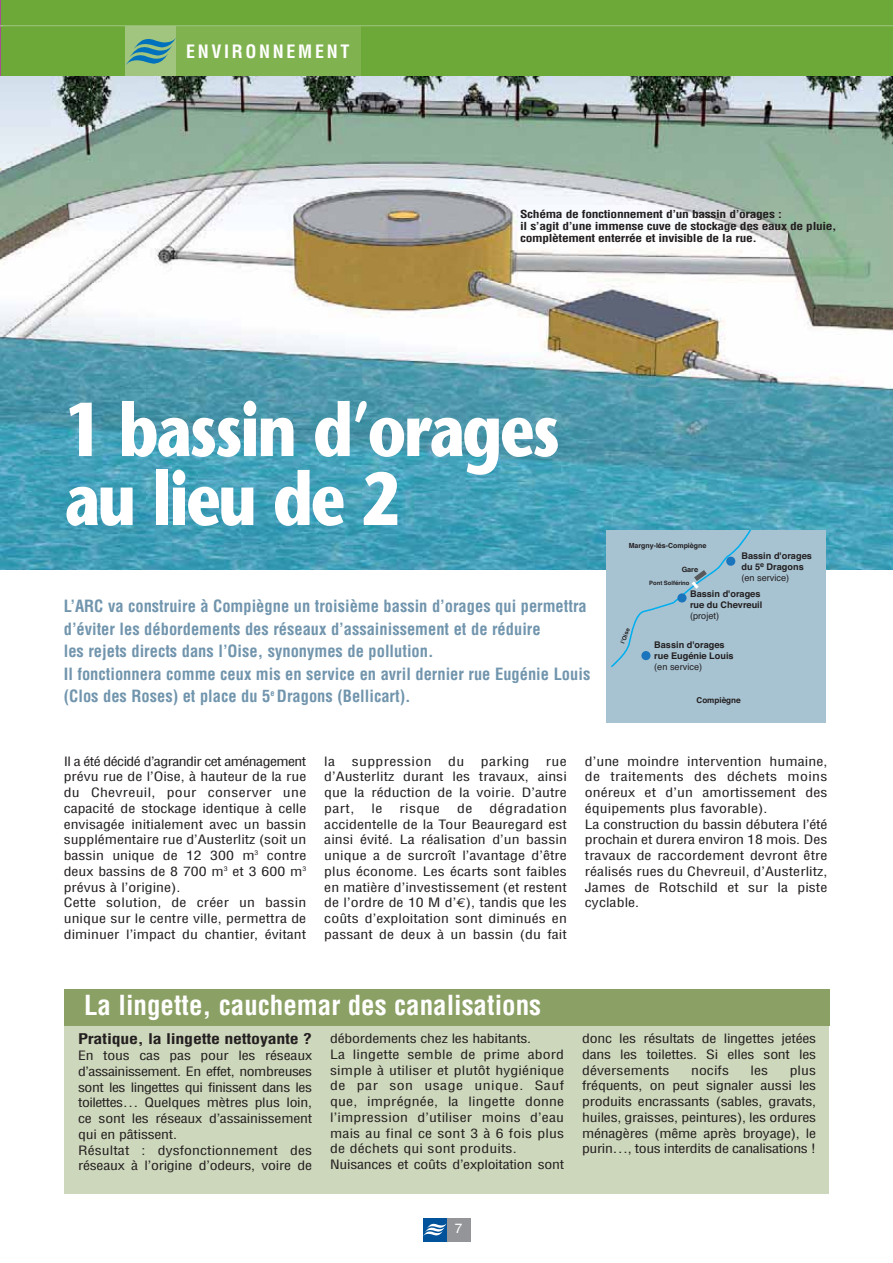
<style>
.page{position:relative;width:893px;height:1263px;background:#fff}
.page>*{position:absolute;margin:0;border:0;box-sizing:border-box;transform-origin:0 0}
.t1{font:700 75px/69px "Stone Sans";letter-spacing:-.04em;color:#fff;scale:.8 1}
.t2{font:700 condensed 27px "Helvetica";color:#fff}
.t3{font:700 condensed 18px "Helvetica";letter-spacing:.15em;color:#fff}
.t4{font:700 condensed 16.5px/22.5px "Helvetica";color:#7195ad}
.t5{font:700 condensed 14.4px "Helvetica";letter-spacing:-.015em;color:#231f20;scale:1.25 1}
.t6{font:13.5px "Helvetica";color:#fff}
.t7{font:condensed 12.6px/15.8px "Helvetica";letter-spacing:.005em;color:#231f20;text-align:justify;scale:1.25 1}
.t8{font:condensed 12.6px/15.8px "Helvetica";letter-spacing:-.015em;color:#231f20;scale:1.25 1}
.t9{font:condensed 12.6px "Helvetica";letter-spacing:.025em;color:#231f20;scale:1.25 1}
.t10{font:700 condensed 10.8px/12px "Helvetica";letter-spacing:-.025em;color:#231f20;scale:1.25 1}
.t11{font:700 9.15px/10.9px "Helvetica";color:#231f20}
.t12{font:9.15px "Helvetica";color:#231f20}
.t13{font:700 8.1px "Helvetica";color:#231f20}
.t14{font:700 7.2px "Helvetica";color:#231f20}
.t15{font:700 7.05px "Helvetica";color:#231f20}
.t16{font:700 5.85px "Helvetica";color:#231f20}
.t17{font:700 5.7px "Helvetica";color:#231f20}
.s1{font-weight:400}
.s2{font-family:"Euro Mono";font-stretch:normal}
</style>
<div class="page">
<div style="left:447px;top:1218px;width:23px;height:23px;background:#939598"></div>
<div style="left:423px;top:1218px;width:24px;height:23px;background:#00539b"></div>
<svg style="left:423px;top:1223px;width:24px;height:13px"></svg>
<div style="left:0;top:0;width:893px;height:77px;background:#6ca939"></div>
<div style="left:125px;top:26px;width:51px;height:51px;background:#a1c57f"></div>
<svg style="left:126px;top:38px;width:50px;height:27px"></svg>
<div style="left:176px;top:26px;width:185px;height:51px;background:#80b34f"></div>
<div style="left:64px;top:1024px;width:764px;height:169px;background:#cdd7bb"></div>
<div style="left:64px;top:989px;width:765px;height:37px;background:#8ba064"></div>
<hr style="left:0;top:0;width:1px;height:77px;background:#a94e91">
<img style="left:0;top:77px;width:893px;height:493px">
<svg style="left:0;top:162px;width:6px;height:142px"></svg>
<div style="left:606px;top:530px;width:220px;height:193px;background:#a7c3d2"></div>
<svg style="left:611px;top:530px;width:140px;height:137px"></svg>
<hr style="left:0;top:25px;width:893px;height:1px;background:#a1c57f">
<h3 class="t3" style="left:186px;top:45px;width:165px">ENVIRONNEMENT</h3>
<p class="t10" style="left:520px;top:209px;width:255px">Schéma de fonctionnement d’un bassin d’orages :<br>il s’agit d’une immense cuve de stockage des eaux de pluie, complètement enterrée et invisible de la rue.</p>
<h1 class="t1" style="left:64px;top:403px;width:621px">1 bassin d’orages au lieu de 2</h1>
<p class="t4" style="left:64px;top:597px;width:528px">L’ARC va construire à Compiègne un troisième bassin d’orages qui permettra d’éviter les débordements des réseaux d’assainissement et de réduire<br>les rejets directs dans l’Oise, synonymes de pollution.<br>Il fonctionnera comme ceux mis en service en avril dernier rue Eugénie Louis (Clos des Roses) et place du 5<sup>e</sup> Dragons (Bellicart).</p>
<p class="t15" style="left:629px;top:543px;width:79px">Margny-lés-Compiègne</p>
<p class="t16" style="left:649px;top:581px;width:42px">Pont Solférino</p>
<p class="t14" style="left:682px;top:566px;width:18px">Gare</p>
<p class="t11" style="left:741px;top:551px;width:72px">Bassin d'orages du 5<sup>e</sup> Dragons <span class="s1">(en service)</span></p>
<p class="t17" style="left:620px;top:642px;width:17px;rotate:-68deg">l'Oise</p>
<p class="t11" style="left:690px;top:590px;width:74px">Bassin d'orages rue du Chevreuil</p>
<p class="t12" style="left:690px;top:613px;width:31px">(projet)</p>
<p class="t11" style="left:654px;top:640px;width:81px">Bassin d'orages rue Eugénie Louis</p>
<p class="t12" style="left:654px;top:663px;width:49px">(en service)</p>
<p class="t13" style="left:696px;top:697px;width:46px">Compiègne</p>
<p class="t7" style="left:64px;top:754px;width:196px;text-align:left">Il a été décidé d’agrandir cet aménagement prévu rue de l’Oise, à hauteur de la rue du Chevreuil, pour conserver une capacité de stockage identique à celle envisagée initialement avec un bassin supplémentaire rue d’Austerlitz (soit un bassin unique de 12 300 m<sup>3</sup> contre deux bassins de 8 700 m<sup>3</sup> et 3 600 m<sup>3 </sup>prévus à l’origine).<br>Cette solution, de créer un bassin unique sur le centre ville, permettra de diminuer l’impact du chantier, évitant</p>
<p class="t7" style="left:324px;top:754px;width:10px">la</p>
<p class="t9" style="left:352px;top:756px;width:65px">suppression</p>
<p class="t7" style="left:448px;top:754px;width:14px">du</p>
<p class="t9" style="left:481px;top:756px;width:40px">parking</p>
<p class="t7" style="left:324px;top:754px;width:196px;text-indent:222px">rue d’Austerlitz durant les travaux, ainsi que la réduction de la voirie. D’autre part,</p>
<p class="t7" style="left:324px;top:802px;width:196px;text-indent:165px">dégradation accidentelle de la Tour Beauregard est ainsi évité. La réalisation d’un bassin unique a de surcroît l’avantage d’être plus économe. Les écarts sont faibles en matière d’investissement (et restent de l’ordre de 10 M d’<span class="s2">€</span>), tandis que les coûts d’exploitation sont diminués en passant de deux à un bassin (du fait</p>
<p class="t7" style="left:371px;top:802px;width:10px">le</p>
<p class="t7" style="left:399px;top:802px;width:34px">risque</p>
<p class="t7" style="left:457px;top:802px;width:14px">de</p>
<p class="t7" style="left:585px;top:754px;width:196px;text-align:left">d’une moindre intervention humaine, de traitements des déchets moins onéreux et d’un amortissement des équipements plus favorable).<br>La construction du bassin débutera l’été prochain et durera environ 18 mois. Des travaux de raccordement devront être réalisés rues du Chevreuil, d’Austerlitz, James de Rotschild et sur la piste cyclable.</p>
<h2 class="t2" style="left:84px;top:995px;width:458px">La lingette, cauchemar des canalisations</h2>
<p class="t5" style="left:78px;top:1034px;width:189px">Pratique, la lingette nettoyante ?</p>
<p class="t8" style="left:78px;top:1049px;width:189px">En tous cas pas pour les réseaux d’assainissement. En effet, nombreuses sont les lingettes qui finissent dans les toilettes… Quelques mètres plus loin, ce sont les réseaux d’assainissement qui en pâtissent.<br>Résultat : dysfonctionnement des réseaux à l’origine d’odeurs, voire de</p>
<p class="t7" style="left:330px;top:1032px;width:189px;text-align:left">débordements chez les habitants.<br>La lingette semble de prime abord simple à utiliser et plutôt hygiénique de par son usage unique. Sauf que, imprégnée, la lingette donne l’impression d’utiliser moins d’eau mais au final ce sont 3 à 6 fois plus de déchets qui sont produits.<br>Nuisances et coûts d’exploitation sont</p>
<p class="t7" style="left:582px;top:1032px;width:189px">donc les résultats de lingettes jetées dans les toilettes. Si elles sont les déversements</p>
<p class="t7" style="left:691px;top:1063px;width:32px">nocifs</p>
<p class="t7" style="left:750px;top:1063px;width:16px">les</p>
<p class="t7" style="left:582px;top:1063px;width:189px;text-indent:208px">plus fréquents, on peut signaler aussi les produits encrassants (sables, gravats, huiles, graisses, peintures), les ordures ménagères (même après broyage), le purin…, tous interdits de canalisations !</p>
<p class="t6" style="left:455px;top:1223px;width:9px">7</p>
</div>
